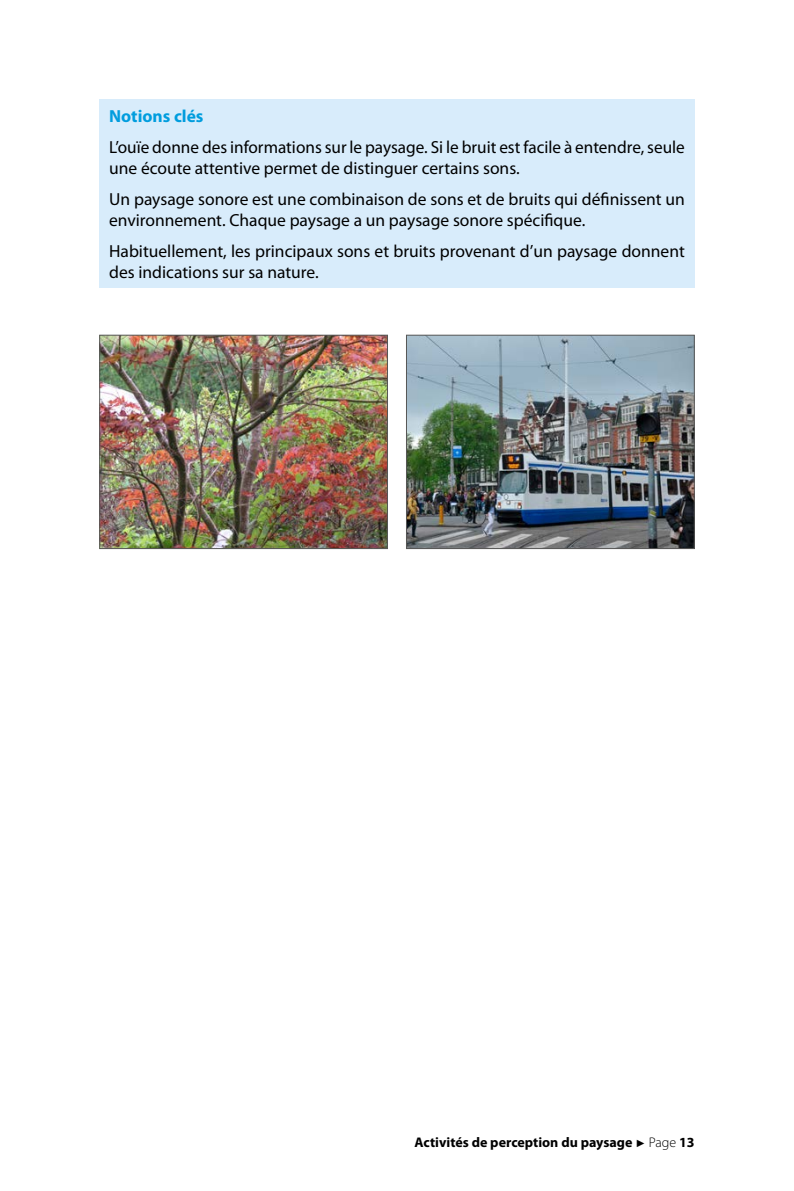
<style>
.page{position:relative;width:794px;height:1191px;background:#fff}
.page>*{position:absolute;margin:0;border:0;box-sizing:border-box;transform-origin:0 0}
.t1{font:17.5px/21px "Myriad Pro";color:#000}
.t2{font:700 17.5px "Myriad Pro";color:#009dde}
.t3{font:700 14px "Myriad Pro";color:#000}
.s1{font-family:"Arial";font-weight:400;font-size:10.5px}
.s2{font-weight:300}
</style>
<div class="page">
<div style="left:99px;top:99px;width:595px;height:189px;background:#d8ecfb"></div>
<img style="left:101px;top:337px;width:285px;height:210px">
<div style="left:99px;top:335px;width:289px;height:214px;border:1px solid #575756"></div>
<img style="left:408px;top:337px;width:284px;height:210px">
<div style="left:406px;top:335px;width:288px;height:214px;border:1px solid #575756"></div>
<p class="t2" style="left:109px;top:105px;width:96px">Notions clés</p>
<p class="t1" style="left:109px;top:137px;width:577px">L’ouïe donne des informations sur le paysage. Si le bruit est facile à entendre, seule une écoute attentive permet de distinguer certains sons.</p>
<p class="t1" style="left:109px;top:188px;width:577px">Un paysage sonore est une combinaison de sons et de bruits qui définissent un environnement. Chaque paysage a un paysage sonore spécifique.</p>
<p class="t1" style="left:109px;top:240px;width:577px">Habituellement, les principaux sons et bruits provenant d’un paysage donnent des indications sur sa nature.</p>
<p class="t3" style="left:414px;top:1132px;width:282px">Activités de perception du paysage <span class="s1">►</span> <span class="s2">Page</span> 13</p>
</div>
